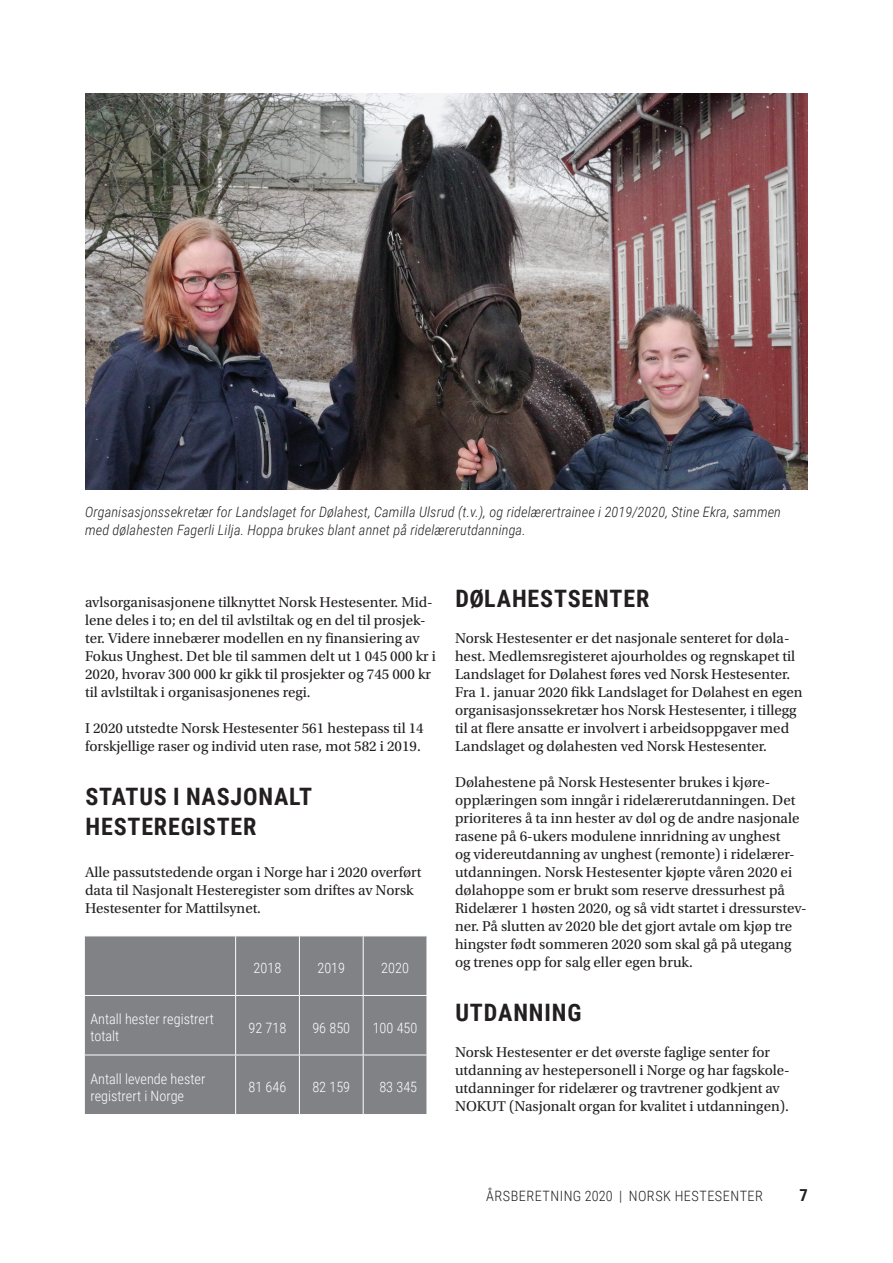
<style>
.page{position:relative;width:893px;height:1263px;background:#fff}
.page>*{position:absolute;margin:0;border:0;box-sizing:border-box;transform-origin:0 0}
.t1{font:700 24px/30px "Roboto Condensed";letter-spacing:.035em;color:#231f20}
.t2{font:700 16.5px "Roboto Condensed";color:#231f20}
.t3{font:15px/18px "Utopia Std";color:#231f20}
.t4{font:italic 300 14.25px/18px "Roboto Condensed";letter-spacing:.01em;color:#231f20}
.t5{font:300 14.25px/17.1px "Roboto Condensed";color:#fff}
.t6{font:300 14.25px "Roboto Condensed";letter-spacing:.035em;color:#231f20}
</style>
<div class="page">
<img style="left:85px;top:94px;width:723px;height:395px">
<div style="left:85px;top:936px;width:342px;height:178px;background:#808285"></div>
<hr style="left:235px;top:936px;width:1px;height:59px;background:#fff">
<hr style="left:299px;top:936px;width:1px;height:59px;background:#fff">
<hr style="left:363px;top:936px;width:1px;height:59px;background:#fff">
<hr style="left:84px;top:995px;width:152px;height:1px;background:#fff">
<hr style="left:236px;top:995px;width:63px;height:1px;background:#fff">
<hr style="left:235px;top:996px;width:1px;height:58px;background:#fff">
<hr style="left:299px;top:995px;width:64px;height:1px;background:#fff">
<hr style="left:299px;top:996px;width:1px;height:58px;background:#fff">
<hr style="left:363px;top:995px;width:64px;height:1px;background:#fff">
<hr style="left:363px;top:996px;width:1px;height:58px;background:#fff">
<hr style="left:84px;top:1054px;width:152px;height:1px;background:#fff">
<hr style="left:236px;top:1054px;width:63px;height:1px;background:#fff">
<hr style="left:235px;top:1055px;width:1px;height:59px;background:#fff">
<hr style="left:299px;top:1054px;width:64px;height:1px;background:#fff">
<hr style="left:299px;top:1055px;width:1px;height:59px;background:#fff">
<hr style="left:363px;top:1054px;width:64px;height:1px;background:#fff">
<hr style="left:363px;top:1055px;width:1px;height:59px;background:#fff">
<p class="t4" style="left:85px;top:502px;width:697px">Organisasjonssekretær for Landslaget for Dølahest, Camilla Ulsrud (t.v.), og ridelærertrainee i 2019/2020, Stine Ekra, sammen med dølahesten Fagerli Lilja. Hoppa brukes blant annet på ridelærerutdanninga.</p>
<p class="t3" style="left:85px;top:593px;width:352px">avlsorganisasjonene tilknyttet Norsk Hestesenter. Mid&shy;lene deles i to; en del til avlstiltak og en del til prosjek&shy;ter. Videre innebærer modellen en ny finansiering av Fokus Unghest. Det ble til sammen delt ut 1 045 000 kr i 2020, hvorav 300 000 kr gikk til prosjekter og 745 000 kr til avlstiltak i organisasjonenes regi.</p>
<p class="t3" style="left:85px;top:719px;width:340px">I 2020 utstedte Norsk Hestesenter 561 hestepass til 14 forskjellige raser og individ uten rase, mot 582 i 2019.</p>
<h1 class="t1" style="left:85px;top:781px;width:228px">STATUS I NASJONALT<br>HESTEREGISTER</h1>
<p class="t3" style="left:85px;top:863px;width:338px">Alle passutstedende organ i Norge har i 2020 overført data til Nasjonalt Hesteregister som driftes av Norsk<br>Hestesenter for Mattilsynet.</p>
<p class="t5" style="left:254px;top:959px;width:29px">2018</p>
<p class="t5" style="left:317px;top:959px;width:29px">2019</p>
<p class="t5" style="left:381px;top:959px;width:29px">2020</p>
<p class="t5" style="left:90px;top:1010px;width:125px">Antall hester registrert totalt</p>
<p class="t5" style="left:249px;top:1018px;width:39px">92 718</p>
<p class="t5" style="left:312px;top:1018px;width:39px">96 850</p>
<p class="t5" style="left:373px;top:1018px;width:46px">100 450</p>
<p class="t5" style="left:90px;top:1069px;width:116px">Antall levende hester registrert i Norge</p>
<p class="t5" style="left:249px;top:1078px;width:39px">81 646</p>
<p class="t5" style="left:312px;top:1078px;width:39px">82 159</p>
<p class="t5" style="left:379px;top:1078px;width:39px">83 345</p>
<h1 class="t1" style="left:455px;top:583px;width:196px">DØLAHESTSENTER</h1>
<p class="t3" style="left:455px;top:629px;width:349px">Norsk Hestesenter er det nasjonale senteret for døla&shy;hest. Medlemsregisteret ajourholdes og regnskapet til Landslaget for Dølahest føres ved Norsk Hestesenter.<br>Fra 1. januar 2020 fikk Landslaget for Dølahest en egen organisasjonssekretær hos Norsk Hestesenter, i tillegg til at flere ansatte er involvert i arbeidsoppgaver med Landslaget og dølahesten ved Norsk Hestesenter.</p>
<p class="t3" style="left:455px;top:773px;width:353px">Dølahestene på Norsk Hestesenter brukes i kjøre&shy;opplæringen som inngår i ridelærerutdanningen. Det prioriteres å ta inn hester av døl og de andre nasjonale rasene på 6-ukers modulene innridning av unghest<br>og videreutdanning av unghest (remonte) i ridelærer&shy;utdanningen. Norsk Hestesenter kjøpte våren 2020 ei dølahoppe som er brukt som reserve dressurhest på Ridelærer 1 høsten 2020, og så vidt startet i dressurstev&shy;ner. På slutten av 2020 ble det gjort avtale om kjøp tre hingster født sommeren 2020 som skal gå på utegang og trenes opp for salg eller egen bruk.</p>
<h1 class="t1" style="left:455px;top:997px;width:127px">UTDANNING</h1>
<p class="t3" style="left:455px;top:1043px;width:336px">Norsk Hestesenter er det øverste faglige senter for utdanning av hestepersonell i Norge og har fagskole&shy;utdanninger for ridelærer og travtrener godkjent av NOKUT (Nasjonalt organ for kvalitet i utdanningen).</p>
<p class="t6" style="left:486px;top:1186px;width:278px">ÅRSBERETNING 2020 | NORSK HESTESENTER</p>
<p class="t2" style="left:800px;top:1184px;width:10px">7</p>
</div>
